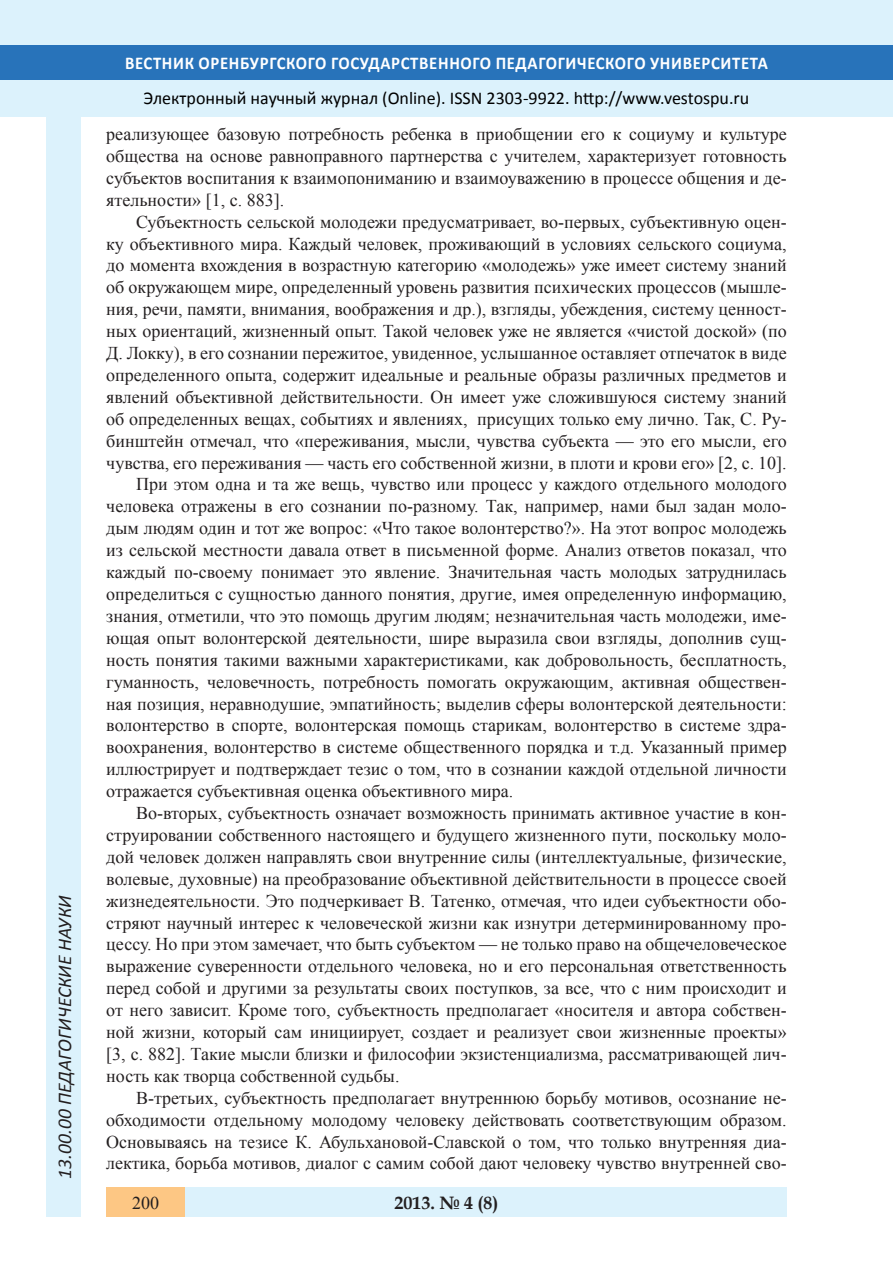
<style>
.page{position:relative;width:893px;height:1263px;background:#fff}
.page>*{position:absolute;margin:0;border:0;box-sizing:border-box;transform-origin:0 0}
.t1{font:italic 19.5px "Calibri";color:#231f20}
.Стиль2{font:18px/21.9px "Times New Roman";color:#231f20;text-align:justify}
.t2{font:18px "Calibri";color:#000}
.t3{font:700 18px "Calibri";letter-spacing:.04em;color:#fff;scale:.93 1}
.t4{font:700 18px "Book Antiqua";color:#231f20}
</style>
<div class="page">
<div style="left:0;top:0;width:893px;height:116px;background:#dcf2fc"></div>
<div style="left:0;top:45px;width:893px;height:34px;background:#2873ba"></div>
<div style="left:106px;top:1188px;width:681px;height:29px;background:#dcf2fc"></div>
<div style="left:106px;top:1188px;width:79px;height:29px;background:#fdc784"></div>
<div style="left:47px;top:116px;width:34px;height:1101px;background:#dcf2fc"></div>
<p class="t1" style="left:51px;top:1179px;width:285px;rotate:-90deg">13.00.00 ПЕДАГОГИЧЕСКИЕ НАУКИ</p>
<p class="t3" style="left:125px;top:50px;width:693px">ВЕСТНИК ОРЕНБУРГСКОГО ГОСУДАРСТВЕННОГО ПЕДАГОГИЧЕСКОГО УНИВЕРСИТЕТА</p>
<p class="t2" style="left:144px;top:85px;width:607px">Электронный научный журнал (Online). ISSN 2303-9922. http://www.vestospu.ru</p>
<p class="Стиль2" style="left:106px;top:122px;width:682px">реализующее базовую потребность ребенка в приобщении его к социуму и культуре общества на основе равноправного партнерства с учителем, характеризует готовность субъектов воспитания к взаимопониманию и взаимоуважению в процессе общения и де&shy;ятельности» [1, с. 883].</p>
<p class="Стиль2" style="left:106px;top:210px;width:682px;text-indent:30px">Субъектность сельской молодежи предусматривает, во-первых, субъективную оцен&shy;ку объективного мира. Каждый человек, проживающий в условиях сельского социума, до момента вхождения в возрастную категорию «молодежь» уже имеет систему знаний об окружающем мире, определенный уровень развития психических процессов (мышле&shy;ния, речи, памяти, внимания, воображения и др.), взгляды, убеждения, систему ценност&shy;ных ориентаций, жизненный опыт. Такой человек уже не является «чистой доской» (по Д. Локку), в его сознании пережитое, увиденное, услышанное оставляет отпечаток в виде определенного опыта, содержит идеальные и реальные образы различных предметов и явлений объективной действительности. Он имеет уже сложившуюся систему знаний об определенных вещах, событиях и явлениях, присущих только ему лично. Так, С. Ру&shy;бинштейн отмечал, что «переживания, мысли, чувства субъекта — это его мысли, его чувства, его переживания — часть его собственной жизни, в плоти и крови его» [2, с. 10].</p>
<p class="Стиль2" style="left:106px;top:473px;width:682px;text-indent:30px">При этом одна и та же вещь, чувство или процесс у каждого отдельного молодого человека отражены в его сознании по-разному. Так, например, нами был задан моло&shy;дым людям один и тот же вопрос: «Что такое волонтерство?». На этот вопрос молодежь из сельской местности давала ответ в письменной форме. Анализ ответов показал, что каждый по-своему понимает это явление. Значительная часть молодых затруднилась определиться с сущностью данного понятия, другие, имея определенную информацию, знания, отметили, что это помощь другим людям; незначительная часть молодежи, име&shy;ющая опыт волонтерской деятельности, шире выразила свои взгляды, дополнив сущ&shy;ность понятия такими важными характеристиками, как добровольность, бесплатность, гуманность, человечность, потребность помогать окружающим, активная обществен&shy;ная позиция, неравнодушие, эмпатийность; выделив сферы волонтерской деятельности: волонтерство в спорте, волонтерская помощь старикам, волонтерство в системе здра&shy;воохранения, волонтерство в системе общественного порядка и т.д. Указанный пример иллюстрирует и подтверждает тезис о том, что в сознании каждой отдельной личности отражается субъективная оценка объективного мира.</p>
<p class="Стиль2" style="left:106px;top:801px;width:682px;text-indent:30px">Во-вторых, субъектность означает возможность принимать активное участие в кон&shy;струировании собственного настоящего и будущего жизненного пути, поскольку моло&shy;дой человек должен направлять свои внутренние силы (интеллектуальные, физические, волевые, духовные) на преобразование объективной действительности в процессе своей жизнедеятельности. Это подчеркивает В. Татенко, отмечая, что идеи субъектности обо&shy;стряют научный интерес к человеческой жизни как изнутри детерминированному про&shy;цессу. Но при этом замечает, что быть субъектом — не только право на общечеловеческое выражение суверенности отдельного человека, но и его персональная ответственность перед собой и другими за результаты своих поступков, за все, что с ним происходит и от него зависит. Кроме того, субъектность предполагает «носителя и автора собствен&shy;ной жизни, который сам инициирует, создает и реализует свои жизненные проекты» [3, c. 882]. Такие мысли близки и философии экзистенциализма, рассматривающей лич&shy;ность как творца собственной судьбы.</p>
<p class="Стиль2" style="left:106px;top:1086px;width:682px;text-indent:30px">В-третьих, субъектность предполагает внутреннюю борьбу мотивов, осознание не&shy;обходимости отдельному молодому человеку действовать соответствующим образом.<br>Основываясь на тезисе К. Абульхановой-Славской о том, что только внутренняя диа&shy;лектика, борьба мотивов, диалог с самим собой дают человеку чувство внутренней сво-</p>
<p class="Стиль2" style="left:132px;top:1191px;width:28px">200</p>
<p class="t4" style="left:394px;top:1190px;width:106px">2013. № 4 (8)</p>
</div>
